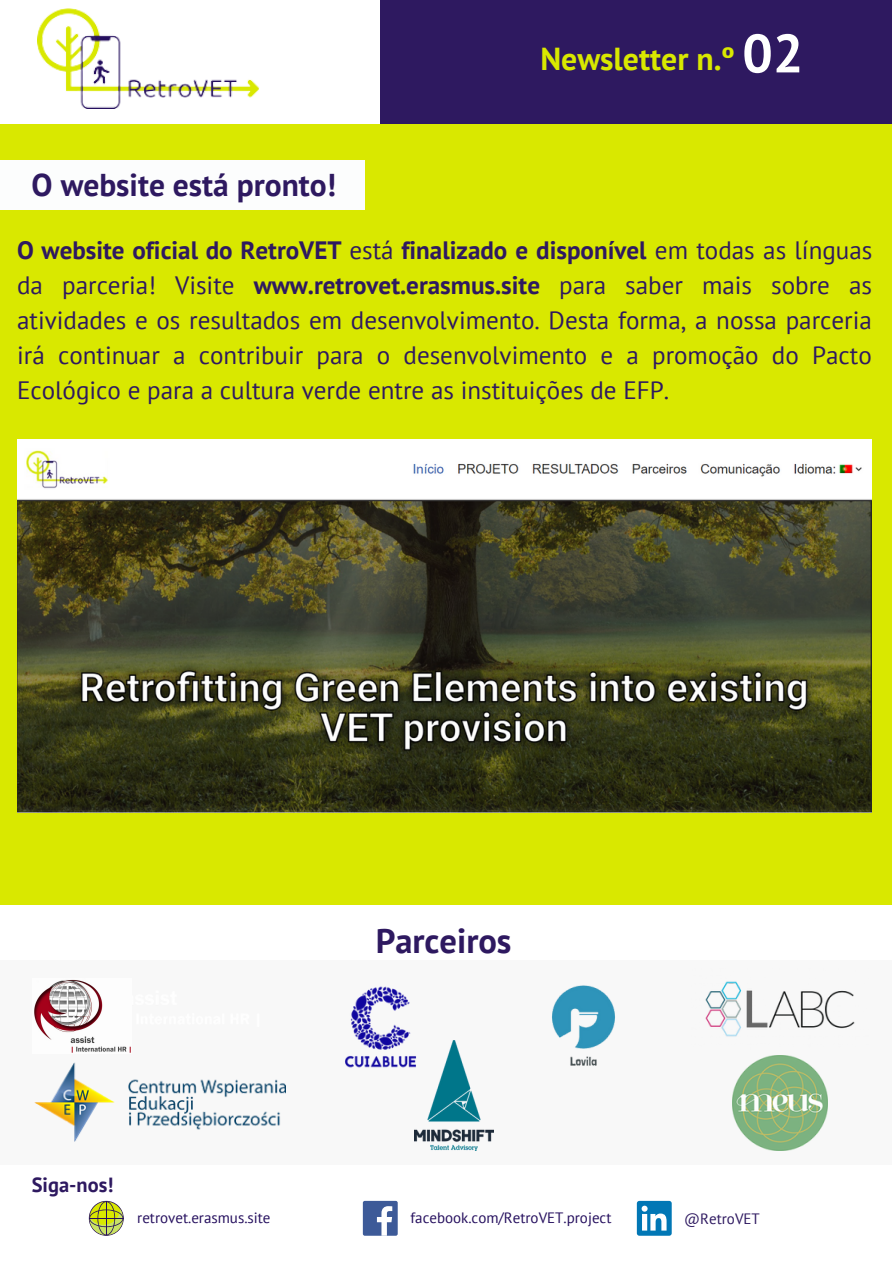
<style>
.page{position:relative;width:893px;height:1264px;background:#fff}
.page>*{position:absolute;margin:0;border:0;box-sizing:border-box;transform-origin:0 0}
.t1{font:700 54px "PT Sans";color:#fff}
.t2{font:700 34.5px "PT Sans";color:#2e1960}
.t3{font:700 31.65px "PT Sans";color:#d9e800}
.t4{font:700 31.5px "PT Sans";color:#2e1960}
.t5{font:25.05px/34.8px "PT Sans";color:#2e1960;text-align:justify}
.t6{font:700 20.4px "PT Sans";color:#2e1960}
.t7{font:15px "PT Sans";color:#250f5e}
.t8{font:15px "PT Sans";color:#2e1960}
.s1{font-weight:700}
</style>
<div class="page">
<img style="left:38px;top:8px;width:221px;height:100px">
<div style="left:380px;top:0;width:511px;height:125px;background:#2e1960"></div>
<div style="left:0;top:125px;width:891px;height:780px;background:#d9e800"></div>
<div style="left:0;top:960px;width:891px;height:205px;background:#f8f8f8"></div>
<img style="left:34px;top:1062px;width:251px;height:79px">
<img style="left:705px;top:981px;width:150px;height:56px">
<img style="left:345px;top:986px;width:69px;height:82px">
<img style="left:414px;top:1040px;width:79px;height:109px">
<img style="left:732px;top:1055px;width:95px;height:94px">
<div style="left:363px;top:1200px;width:34px;height:35px;background:#3d5a98;border-radius:2px"></div>
<svg style="left:377px;top:1206px;width:15px;height:29px"></svg>
<div style="left:636px;top:1200px;width:35px;height:35px;background:#0177b5;border-radius:3px"></div>
<svg style="left:641px;top:1205px;width:25px;height:25px"></svg>
<svg style="left:89px;top:1200px;width:35px;height:35px"></svg>
<hr style="left:106px;top:1201px;width:1px;height:33px;background:#250f5e">
<hr style="left:90px;top:1217px;width:33px;height:1px;background:#250f5e">
<img style="left:552px;top:985px;width:63px;height:81px">
<img style="left:34px;top:980px;width:97px;height:73px">
<div style="left:0;top:160px;width:365px;height:50px;background:#fcfdfd"></div>
<img style="left:17px;top:440px;width:854px;height:372px">
<p class="t3" style="left:540px;top:38px;width:196px">Newsletter n.º</p>
<h1 class="t1" style="left:742px;top:17px;width:63px">02</h1>
<p class="t4" style="left:32px;top:163px;width:306px">O website está pronto!</p>
<p class="t5" style="left:17px;top:232px;width:856px"><span class="s1">O website oficial do RetroVET</span> está <span class="s1">finalizado e disponível</span> em todas as línguas da parceria! Visite <span class="s1">www.retrovet.erasmus.site</span> para saber mais sobre as atividades e os resultados em desenvolvimento. Desta forma, a nossa parceria irá continuar a contribuir para o desenvolvimento e a promoção do Pacto Ecológico e para a cultura verde entre as instituições de EFP.</p>
<h2 class="t2" style="left:375px;top:917px;width:137px">Parceiros</h2>
<p class="t6" style="left:32px;top:1171px;width:83px">Siga-nos!</p>
<p class="t7" style="left:137px;top:1208px;width:135px">retrovet.erasmus.site</p>
<p class="t7" style="left:410px;top:1208px;width:202px">facebook.com/RetroVET.project</p>
<p class="t8" style="left:684px;top:1208px;width:77px">@RetroVET</p>
</div>
